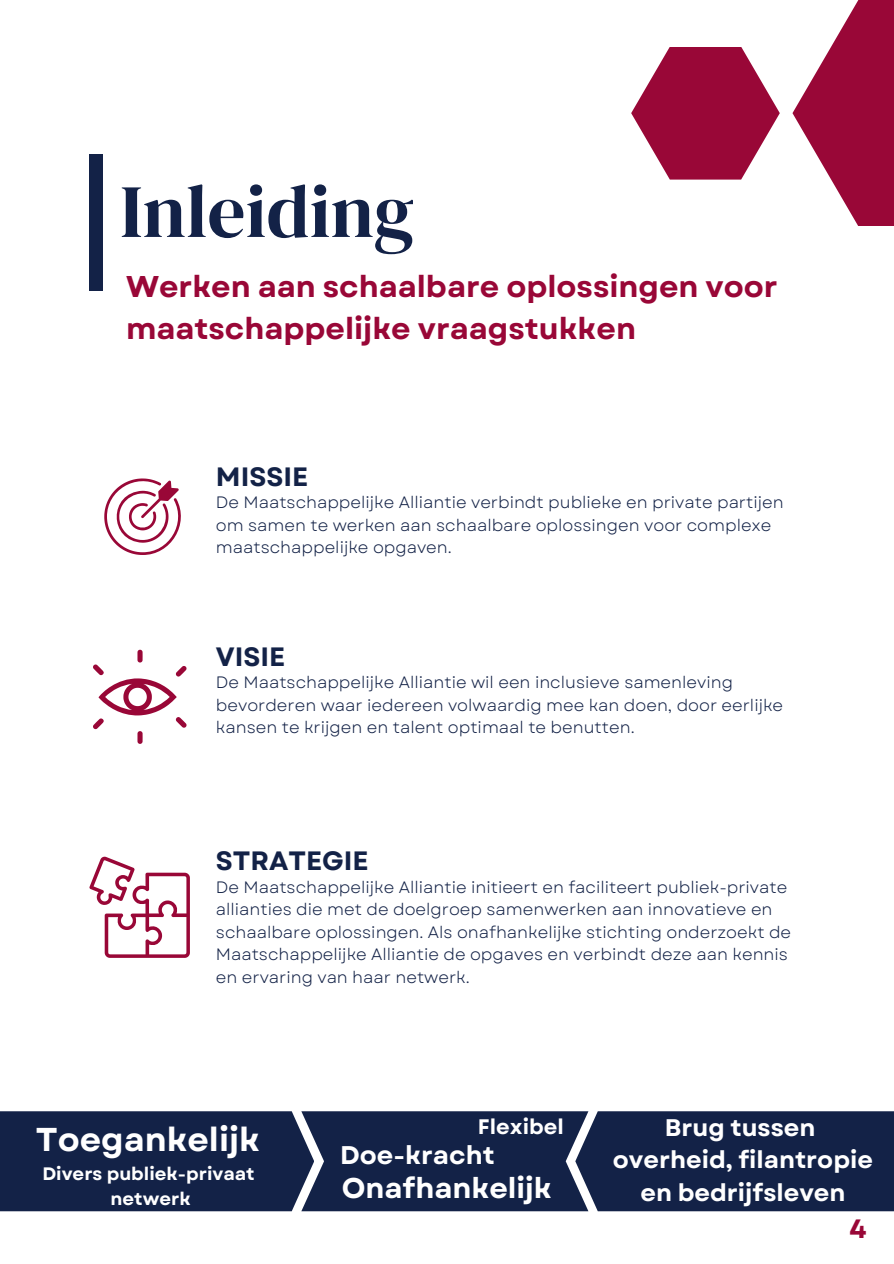
<style>
.page{position:relative;width:894px;height:1264px;background:#fff}
.page>*{position:absolute;margin:0;border:0;box-sizing:border-box;transform-origin:0 0}
.t1{font:75px "DM Serif Display";color:#132247}
.t2{font:700 33px "Garet";color:#fff}
.t3{font:700 30px/41.7px "Garet";color:#990737}
.t4{font:700 28.5px "Garet";color:#fff}
.t5{font:700 26.55px "Garet";color:#132247}
.t6{font:700 26.55px "Garet";color:#990737}
.t7{font:700 25.5px "Garet";color:#fff}
.t8{font:700 24px/32.7px "Garet";color:#fff;text-align:center}
.t9{font:700 21px "Garet";color:#fff}
.t10{font:700 18px "Garet";color:#fff}
.t11{font:16.5px/22.5px "Garet";color:#132247}
</style>
<div class="page">
<div style="left:89px;top:154px;width:14px;height:136px;background:#132247"></div>
<svg style="left:792px;top:0;width:101px;height:226px;fill:#990737"></svg>
<svg style="left:631px;top:47px;width:148px;height:133px"></svg>
<svg style="left:104px;top:478px;width:77px;height:77px"></svg>
<svg style="left:93px;top:649px;width:93px;height:95px"></svg>
<svg style="left:89px;top:856px;width:100px;height:101px"></svg>
<div style="left:0;top:1111px;width:893px;height:100px;background:#132247"></div>
<h1 class="t1" style="left:120px;top:159px;width:295px">Inleiding</h1>
<h2 class="t3" style="left:126px;top:266px;width:653px">Werken aan schaalbare oplossingen voor maatschappelijke vraagstukken</h2>
<p class="t5" style="left:216px;top:457px;width:94px">MISSIE</p>
<h3 class="t11" style="left:216px;top:491px;width:569px">De Maatschappelijke Alliantie verbindt publieke en private partijen om samen te werken aan schaalbare oplossingen voor complexe maatschappelijke opgaven.</h3>
<p class="t5" style="left:216px;top:637px;width:71px">VISIE</p>
<p class="t11" style="left:216px;top:671px;width:568px">De Maatschappelijke Alliantie wil een inclusieve samenleving bevorderen waar iedereen volwaardig mee kan doen, door eerlijke kansen te krijgen en talent optimaal te benutten.</p>
<h3 class="t5" style="left:216px;top:841px;width:154px">STRATEGIE</h3>
<p class="t11" style="left:216px;top:875px;width:576px">De Maatschappelijke Alliantie initieert en faciliteert publiek-private allianties die met de doelgroep samenwerken aan innovatieve en schaalbare oplossingen. Als onafhankelijke stichting onderzoekt de Maatschappelijke Alliantie de opgaves en verbindt deze aan kennis en ervaring van haar netwerk.</p>
<p class="t2" style="left:36px;top:1115px;width:225px">Toegankelijk</p>
<h3 class="t10" style="left:42px;top:1161px;width:214px">Divers publiek-privaat</h3>
<p class="t10" style="left:111px;top:1185px;width:82px">netwerk</p>
<h6 class="t9" style="left:478px;top:1111px;width:87px">Flexibel</h6>
<h2 class="t8" style="left:612px;top:1111px;width:261px">Brug tussen overheid, filantropie</h2>
<p class="t7" style="left:340px;top:1136px;width:156px">Doe-kracht</p>
<p class="t4" style="left:341px;top:1167px;width:211px">Onafhankelijk</p>
<h2 class="t8" style="left:640px;top:1176px;width:206px">en bedrijfsleven</h2>
<h5 class="t6" style="left:849px;top:1209px;width:19px">4</h5>
</div>
